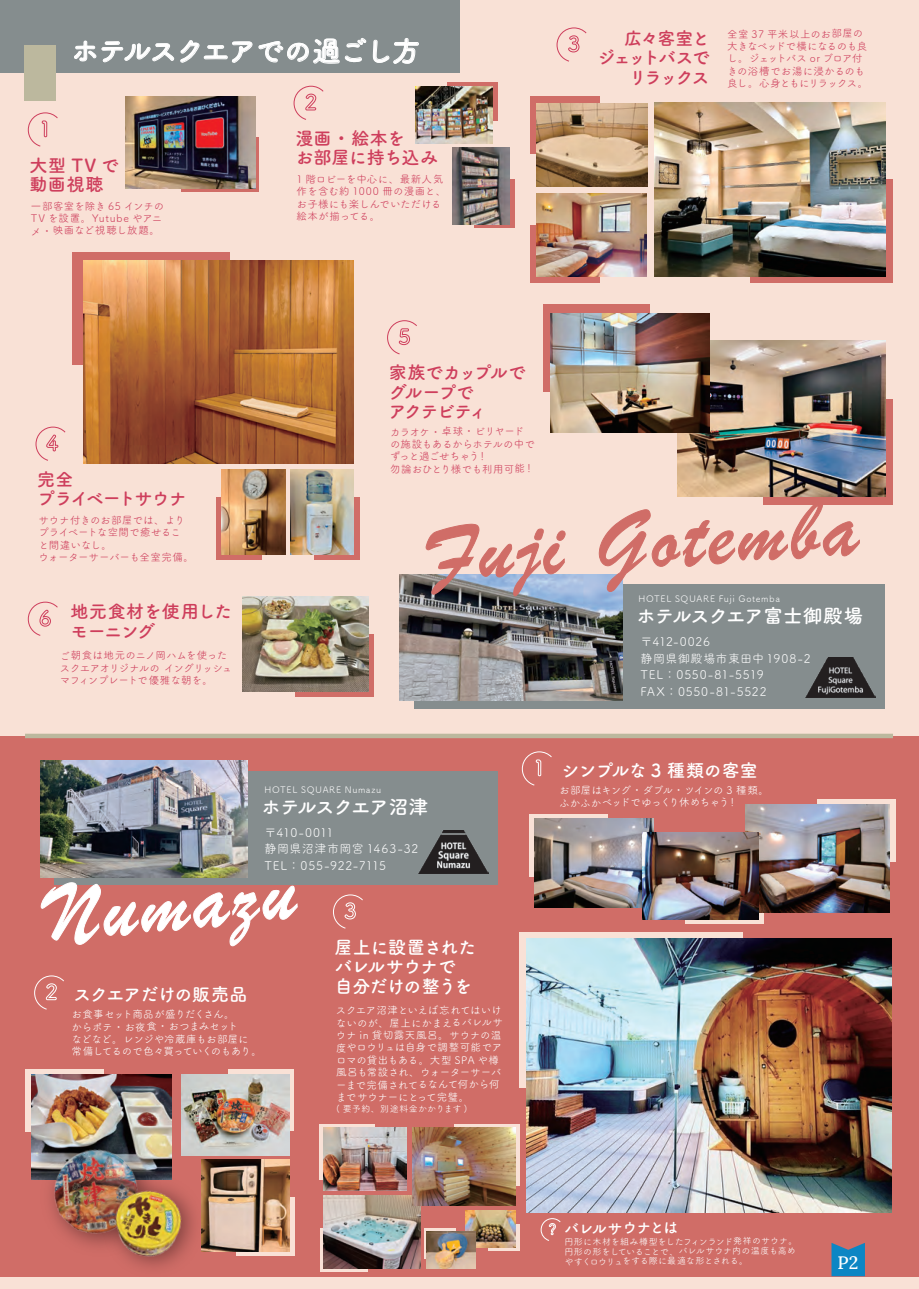
<style>
.page{position:relative;width:919px;height:1289px;background:#fff}
.page>*{position:absolute;margin:0;border:0;box-sizing:border-box;transform-origin:0 0}
.t1{font:87px "Brush Script";color:#d06d67}
.t2{font:87px "Brush Script";color:#fff}
.t3{font:28.5px "Tsuku A Rd Gothic Std B";letter-spacing:-.065em;color:#fff}
.t4{font:19.5px "Tsuku A Rd Gothic Std B";letter-spacing:-.055em;color:#fff}
.t5{font:18px/19.5px "Tsuku A Rd Gothic Std B";letter-spacing:-.035em;color:#fff}
.t6{font:18px/19.5px "Tsuku A Rd Gothic Std B";letter-spacing:-.055em;color:#ce3e5c}
.t7{font:18px/19.5px "Tsuku A Rd Gothic Std B";letter-spacing:-.09em;color:#ce3e5c}
.t8{font:18px/19.5px "Tsuku A Rd Gothic Std B";letter-spacing:-.11em;color:#ce3e5c;text-align:right}
.t9{font:18px/19.5px "Tsuku A Rd Gothic Std B";color:#ce3e5c}
.t10{font:18px "Tsuku A Rd Gothic Std B";letter-spacing:-.055em;color:#fff}
.t11{font:18px/19.5px "Tsuku A Rd Gothic Std B";letter-spacing:.05em;color:#ce3e5c}
.t12{font:18px "Lora";color:#fff}
.t13{font:15px "Tsuku A Rd Gothic Std B";letter-spacing:-.075em;color:#fff}
.t14{font:12px/16.5px "Tsuku A Rd Gothic Std R";letter-spacing:.055em;color:#fff}
.t15{font:10.5px/12.5px "Tsuku A Rd Gothic Std R";letter-spacing:-.025em;color:#fff}
.t16{font:10.5px/12.5px "Tsuku A Rd Gothic Std R";letter-spacing:-.025em;color:#ce3e5c}
.t17{font:10.5px/12.5px "Tsuku A Rd Gothic Std R";letter-spacing:.005em;color:#ce3e5c}
.t18{font:10.5px/12.5px "Tsuku A Rd Gothic Std R";letter-spacing:-.045em;color:#ce3e5c}
.t19{font:10.5px/12.5px "Tsuku A Rd Gothic Std R";letter-spacing:.025em;color:#ce3e5c}
.t20{font:10.5px/12.5px "Tsuku A Rd Gothic Std R";letter-spacing:-.045em;color:#fff}
.t21{font:9px/9.8px "Tsuku A Rd Gothic Std R";letter-spacing:-.02em;color:#fff}
.t22{font:9px "Tsuku A Rd Gothic Std R";letter-spacing:.07em;color:#fff}
.t23{font:9px "Tsuku A Rd Gothic Std R";letter-spacing:.075em;color:#fff}
.t24{font:9px "Tsuku A Rd Gothic Std R";letter-spacing:.025em;color:#fff}
</style>
<div class="page">
<div style="left:0;top:0;width:918px;height:1288px;background:#f9e1d6"></div>
<svg style="left:181px;top:137px;width:77px;height:55px"></svg>
<div style="left:447px;top:82px;width:50px;height:39px;background:#d06d67"></div>
<div style="left:474px;top:179px;width:40px;height:49px;background:#d06d67"></div>
<div style="left:530px;top:96px;width:70px;height:58px;background:#d06d67"></div>
<div style="left:530px;top:225px;width:70px;height:57px;background:#d06d67"></div>
<div style="left:750px;top:179px;width:142px;height:103px;background:linear-gradient(to right,#d06d67,#d06d67)"></div>
<div style="left:72px;top:251px;width:158px;height:113px;background:#d06d67"></div>
<div style="left:762px;top:399px;width:130px;height:105px;background:linear-gradient(to right,#d06d67,#d06d67)"></div>
<div style="left:543px;top:305px;width:106px;height:87px;background:#d06d67"></div>
<div style="left:314px;top:496px;width:46px;height:63px;background:#d06d67"></div>
<div style="left:216px;top:496px;width:46px;height:63px;background:#d06d67"></div>
<div style="left:295px;top:634px;width:78px;height:62px;background:linear-gradient(to right,#d06d67,#d06d67)"></div>
<div style="left:0;top:736px;width:918px;height:540px;background:#d06d67"></div>
<div style="left:414px;top:584px;width:470px;height:124px;background:#858d8e"></div>
<div style="left:55px;top:771px;width:443px;height:114px;background:#858d8e"></div>
<svg style="left:831px;top:1243px;width:33px;height:33px"></svg>
<img style="left:419px;top:830px;width:69px;height:43px">
<img style="left:806px;top:658px;width:69px;height:39px">
<div style="left:0;top:0;width:460px;height:73px;background:#858d8e"></div>
<svg style="left:74px;top:40px;width:22px;height:22px"></svg>
<svg style="left:102px;top:38px;width:264px;height:26px"></svg>
<svg style="left:373px;top:38px;width:46px;height:26px"></svg>
<div style="left:24px;top:45px;width:32px;height:55px;background:#bcb89e"></div>
<img style="left:399px;top:574px;width:224px;height:126px">
<img style="left:41px;top:760px;width:206px;height:117px">
<div style="left:25px;top:733px;width:867px;height:5px;background:#bcb89e"></div>
<svg style="left:28px;top:112px;width:30px;height:35px"></svg>
<svg style="left:293px;top:85px;width:31px;height:35px"></svg>
<svg style="left:556px;top:27px;width:31px;height:35px"></svg>
<svg style="left:35px;top:426px;width:31px;height:35px"></svg>
<svg style="left:387px;top:320px;width:30px;height:35px"></svg>
<svg style="left:28px;top:601px;width:30px;height:35px"></svg>
<div style="left:817px;top:799px;width:78px;height:62px;background:#f9e1d6"></div>
<svg style="left:685px;top:912px;width:78px;height:12px"></svg>
<div style="left:529px;top:814px;width:79px;height:63px;background:#f9e1d6"></div>
<div style="left:26px;top:1069px;width:78px;height:62px;background:#f9e1d6"></div>
<div style="left:228px;top:1069px;width:66px;height:61px;background:#f9e1d6"></div>
<svg style="left:247px;top:1197px;width:47px;height:58px"></svg>
<svg style="left:320px;top:1228px;width:47px;height:43px"></svg>
<div style="left:320px;top:1124px;width:55px;height:55px;background:#f9e1d6"></div>
<svg style="left:454px;top:1124px;width:65px;height:61px"></svg>
<svg style="left:487px;top:1224px;width:32px;height:27px"></svg>
<div style="left:423px;top:1228px;width:32px;height:30px;background:#f9e1d6"></div>
<div style="left:519px;top:932px;width:223px;height:155px;background:#f9e1d6"></div>
<img style="left:452px;top:147px;width:58px;height:77px">
<img style="left:415px;top:86px;width:77px;height:58px">
<img style="left:677px;top:340px;width:208px;height:156px">
<img style="left:550px;top:314px;width:159px;height:119px">
<img style="left:83px;top:260px;width:271px;height:203px">
<img style="left:221px;top:469px;width:64px;height:85px">
<img style="left:536px;top:103px;width:111px;height:83px">
<img style="left:290px;top:469px;width:64px;height:85px">
<img style="left:536px;top:193px;width:110px;height:83px">
<img style="left:654px;top:103px;width:231px;height:173px">
<img style="left:242px;top:596px;width:127px;height:95px">
<svg style="left:521px;top:751px;width:31px;height:35px"></svg>
<svg style="left:425px;top:524px;width:140px;height:72px"></svg>
<svg style="left:599px;top:499px;width:260px;height:93px"></svg>
<img style="left:745px;top:804px;width:144px;height:108px">
<img style="left:247px;top:1159px;width:42px;height:92px">
<img style="left:534px;top:818px;width:119px;height:89px">
<img style="left:182px;top:1074px;width:108px;height:81px">
<svg style="left:34px;top:975px;width:30px;height:35px"></svg>
<img style="left:32px;top:1074px;width:140px;height:23px">
<img style="left:15px;top:1097px;width:175px;height:180px">
<img style="left:37px;top:1119px;width:20px;height:148px">
<img style="left:57px;top:1118px;width:190px;height:159px">
<img style="left:79px;top:1140px;width:138px;height:137px">
<svg style="left:333px;top:894px;width:30px;height:35px"></svg>
<img style="left:466px;top:1210px;width:49px;height:37px">
<img style="left:323px;top:1195px;width:98px;height:73px">
<img style="left:412px;top:1127px;width:103px;height:78px">
<img style="left:323px;top:1127px;width:84px;height:63px">
<img style="left:426px;top:1231px;width:49px;height:37px">
<svg style="left:540px;top:1218px;width:21px;height:23px"></svg>
<svg style="left:41px;top:882px;width:256px;height:64px"></svg>
<img style="left:527px;top:938px;width:364px;height:273px">
<img style="left:642px;top:832px;width:116px;height:87px">
<img style="left:126px;top:96px;width:129px;height:92px">
<h2 class="t3" style="left:71px;top:28px;width:351px">ホテルスクエアでの過ごし方</h2>
<h3 class="t11" style="left:30px;top:154px;width:91px">大型 TVで動画視聴</h3>
<p class="t19" style="left:31px;top:199px;width:135px">一部客室を除き 65 インチの<br>TV を設置。Yutube やアニメ・映画など視聴し放題。</p>
<h3 class="t9" style="left:295px;top:127px;width:144px">漫画・絵本を<br>お部屋に持ち込み</h3>
<p class="t17" style="left:296px;top:172px;width:151px">1 階ロビーを中心に、最新人気作を含む約 1000 冊の漫画と、お子様にも楽しんでいただける絵本が揃ってる。</p>
<h3 class="t8" style="left:597px;top:27px;width:114px">広々客室と<br>ジェットバスでリラックス</h3>
<p class="t16" style="left:727px;top:27px;width:143px">全室 37 平米以上のお部屋の大きなベッドで横になるのも良し。ジェットバス or ブロア付きの浴槽でお湯に浸かるのも良し。心身ともにリラックス。</p>
<h3 class="t6" style="left:37px;top:468px;width:151px">完全<br>プライベートサウナ</h3>
<p class="t16" style="left:38px;top:513px;width:157px">サウナ付きのお部屋では、よりプライベートな空間で癒せること間違いなし。<br>ウォーターサーバーも全室完備。</p>
<h3 class="t6" style="left:71px;top:600px;width:163px">地元食材を使用したモーニング</h3>
<p class="t18" style="left:60px;top:648px;width:174px">ご朝食は地元のニノ岡ハムを使ったスクエアオリジナルの イングリッシュマフィンプレートで優雅な朝を。</p>
<h3 class="t7" style="left:389px;top:362px;width:139px">家族でカップルでグループで<br>アクテビティ</h3>
<p class="t16" style="left:390px;top:424px;width:146px">カラオケ・卓球・ビリヤードの施設もあるからホテルの中でずっと過ごせちゃう！<br>勿論おひとり様でも利用可能！</p>
<h1 class="t1" style="left:422px;top:498px;width:433px;rotate:-4deg">Fuji Gotemba</h1>
<p class="t22" style="left:638px;top:592px;width:143px">HOTEL SQUARE Fuji Gotemba</p>
<h3 class="t4" style="left:636px;top:601px;width:228px">ホテルスクエア富士御殿場</h3>
<p class="t14" style="left:640px;top:632px;width:171px">〒412-0026<br>静岡県御殿場市東田中 1908-2<br>TEL：0550-81-5519<br>FAX：0550-81-5522</p>
<p class="t23" style="left:264px;top:782px;width:118px">HOTEL SQUARE Numazu</p>
<h3 class="t4" style="left:261px;top:791px;width:168px">ホテルスクエア沼津</h3>
<p class="t14" style="left:264px;top:823px;width:155px">〒410-0011<br>静岡県沼津市岡宮 1463-32<br>TEL：055-922-7115</p>
<h3 class="t5" style="left:561px;top:759px;width:198px">シンプルな 3 種類の客室</h3>
<p class="t20" style="left:559px;top:783px;width:211px">お部屋はキング・ダブル・ツインの 3 種類。ふかふかベッドでゆっくり休めちゃう！</p>
<h1 class="t2" style="left:41px;top:859px;width:251px;rotate:-6deg">Numazu</h1>
<h3 class="t10" style="left:73px;top:980px;width:176px">スクエアだけの販売品</h3>
<p class="t15" style="left:71px;top:1007px;width:192px">お食事セット商品が盛りだくさん。<br>からポテ・お夜食・おつまみセット<br>などなど。レンジや冷蔵庫もお部屋に<br>常備してるので色々買っていくのもあり。</p>
<h3 class="t5" style="left:335px;top:936px;width:143px">屋上に設置されたバレルサウナで自分だけの整うを</h3>
<p class="t15" style="left:336px;top:1003px;width:169px">スクエア沼津といえば忘れてはいけないのが、屋上にかまえるバレルサウナ in 貸切露天風呂。サウナの温度やロウリュは自身で調整可能でアロマの貸出もある。大型 SPA や樽風呂も常設され、ウォーターサーバーまで完備されてるなんて何から何までサウナーにとって完璧。</p>
<p class="t24" style="left:336px;top:1101px;width:133px">( 要予約、別途料金かかります )</p>
<h3 class="t13" style="left:564px;top:1216px;width:115px">バレルサウナとは</h3>
<p class="t21" style="left:564px;top:1235px;width:235px">円形に木材を組み樽型をしたフィンランド発祥のサウナ。円形の形をしていることで、バレルサウナ内の温度も高めやすくロウリュをする際に最適な形とされる。</p>
<h3 class="t12" style="left:837px;top:1248px;width:22px">P2</h3>
</div>
